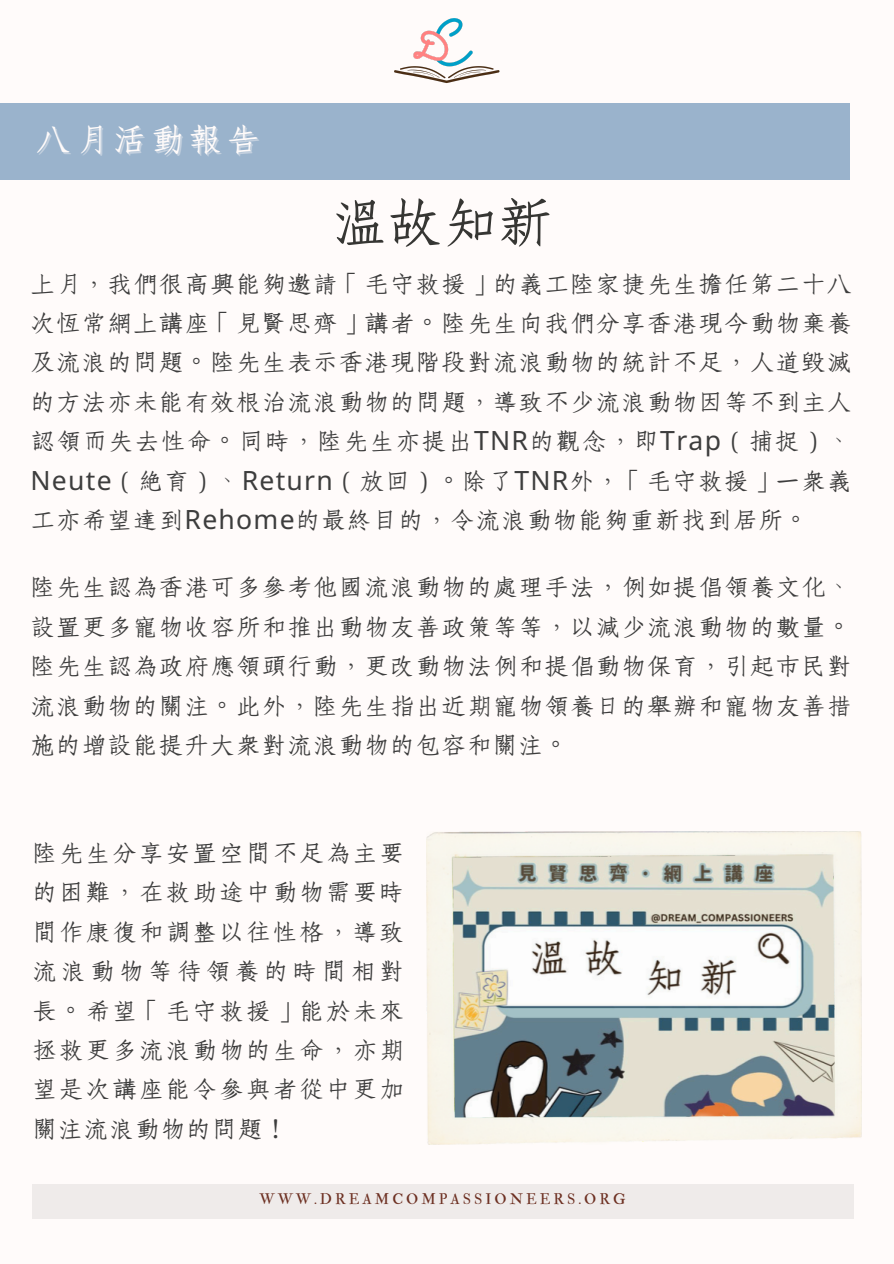
<style>
.page{position:relative;width:894px;height:1264px;background:#fff}
.page>*{position:absolute;margin:0;border:0;box-sizing:border-box;transform-origin:0 0}
.t1{font:59.85px "cw Te X Fang Song";color:#363633}
.t2{font:36.6px "cw Te X Fang Song";letter-spacing:.115em;color:#fffbfa}
.t3{font:26.55px/39.3px "cw Te X Fang Song";letter-spacing:.045em;color:#3d3d3d;text-align:justify}
.t4{font:14.85px "IM FELL Double Pica Roman";letter-spacing:.2em;color:#6d3022}
.s1{font-family:"Noto Sans"}
</style>
<div class="page">
<div style="left:0;top:0;width:893px;height:1263px;background:#fffbfa"></div>
<div style="left:32px;top:1184px;width:820px;height:35px;background:#efebea"></div>
<img style="left:394px;top:18px;width:105px;height:65px">
<div style="left:0;top:103px;width:850px;height:76px;background:#9ab3cc"></div>
<img style="left:426px;top:831px;width:434px;height:313px">
<h3 class="t2" style="left:37px;top:123px;width:225px">八月活動報告</h3>
<h2 class="t1" style="left:332px;top:195px;width:222px">溫故知新</h2>
<p class="t3" style="left:30px;top:265px;width:822px">上月，我們很高興能夠邀請「毛守救援」的義工陸家捷先生擔任第二十八次恆常網上講座「見賢思齊」講者。陸先生向我們分享香港現今動物棄養及流浪的問題。陸先生表示香港現階段對流浪動物的統計不足，人道毀滅的方法亦未能有效根治流浪動物的問題，導致不少流浪動物因等不到主人認領而失去性命。同時，陸先生亦提出<span class="s1">TNR</span>的觀念，即<span class="s1">Trap</span>（捕捉）、<span class="s1">Neute</span>（絕育）、<span class="s1">Return</span>（放回）。除了<span class="s1">TNR</span>外，「毛守救援」一眾義工亦希望達到<span class="s1">Rehome</span>的最終目的，令流浪動物能夠重新找到居所。</p>
<h1 class="t3" style="left:30px;top:568px;width:822px">陸先生認為香港可多參考他國流浪動物的處理手法，例如提倡領養文化、設置更多寵物收容所和推出動物友善政策等等，以減少流浪動物的數量。陸先生認為政府應領頭行動，更改動物法例和提倡動物保育，引起市民對流浪動物的關注。此外，陸先生指出近期寵物領養日的舉辦和寵物友善措施的增設能提升大眾對流浪動物的包容和關注。</h1>
<p class="t3" style="left:32px;top:834px;width:373px">陸先生分享安置空間不足為主要的困難，在救助途中動物需要時間作康復和調整以往性格，導致流浪動物等待領養的時間相對長。希望「毛守救援」能於未來拯救更多流浪動物的生命，亦期望是次講座能令參與者從中更加關注流浪動物的問題！</p>
<h3 class="t4" style="left:259px;top:1190px;width:367px">WWW.DREAMCOMPASSIONEERS.ORG</h3>
</div>
